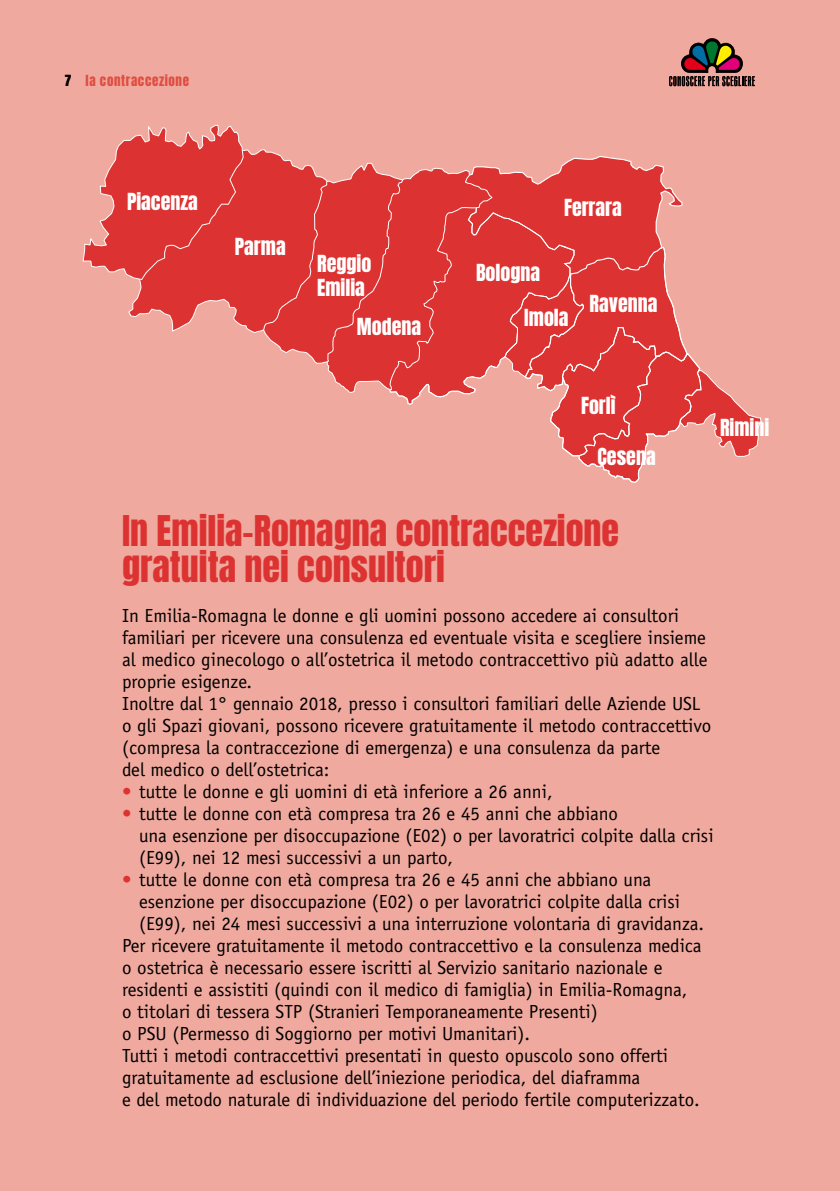
<style>
.page{position:relative;width:840px;height:1191px;background:#fff}
.page>*{position:absolute;margin:0;border:0;box-sizing:border-box;transform-origin:0 0}
.t1{font:36px/36px "Anton";color:#dc3332}
.t2{font:20px/24px "Anton";color:#fff}
.t3{font:19px/22px "Officina Sans";color:#000}
.t4{font:13px "Anton";letter-spacing:.05em;color:#dc3332}
.t5{font:13px "Anton";color:#000}
.s1{font-weight:700;color:#dc3332}
</style>
<div class="page">
<div style="left:0;top:0;width:839px;height:1191px;background:#efa99e"></div>
<svg style="left:82px;top:124px;width:679px;height:359px"></svg>
<svg style="left:669px;top:38px;width:85px;height:48px"></svg>
<p class="t5" style="left:65px;top:74px;width:8px">7</p>
<p class="t4" style="left:85px;top:74px;width:105px">la contraccezione</p>
<p class="t2" style="left:127px;top:191px;width:72px">Piacenza</p>
<p class="t2" style="left:235px;top:236px;width:52px">Parma</p>
<p class="t2" style="left:317px;top:253px;width:56px">Reggio<br>Emilia</p>
<p class="t2" style="left:356px;top:316px;width:66px">Modena</p>
<p class="t2" style="left:563px;top:197px;width:59px">Ferrara</p>
<p class="t2" style="left:476px;top:262px;width:66px">Bologna</p>
<p class="t2" style="left:524px;top:307px;width:46px">Imola</p>
<p class="t2" style="left:589px;top:293px;width:69px">Ravenna</p>
<p class="t2" style="left:580px;top:395px;width:36px">Forlì</p>
<p class="t2" style="left:597px;top:446px;width:60px">Cesena</p>
<p class="t2" style="left:719px;top:417px;width:51px">Rimini</p>
<h1 class="t1" style="left:122px;top:516px;width:498px">In Emilia-Romagna contraccezione gratuita nei consultori</h1>
<p class="t3" style="left:122px;top:604px;width:590px">In Emilia-Romagna le donne e gli uomini possono accedere ai consultori familiari per ricevere una consulenza ed eventuale visita e scegliere insieme al medico ginecologo o all’ostetrica il metodo contraccettivo più adatto alle proprie esigenze.<br>Inoltre dal 1° gennaio 2018, presso i consultori familiari delle Aziende USL o gli Spazi giovani, possono ricevere gratuitamente il metodo contraccettivo (compresa la contraccezione di emergenza) e una consulenza da parte<br>del medico o dell’ostetrica:</p>
<p class="t3" style="left:122px;top:780px;width:432px"><span class="s1">•</span> tutte le donne e gli uomini di età inferiore a 26 anni,</p>
<p class="t3" style="left:139px;top:802px;width:575px;text-indent:-17px"><span class="s1">•</span> tutte le donne con età compresa tra 26 e 45 anni che abbiano<br>una esenzione per disoccupazione (E02) o per lavoratrici colpite dalla crisi (E99), nei 12 mesi successivi a un parto,</p>
<p class="t3" style="left:122px;top:868px;width:530px"><span class="s1">•</span> tutte le donne con età compresa tra 26 e 45 anni che abbiano una</p>
<p class="t3" style="left:139px;top:890px;width:542px">esenzione per disoccupazione (E02) o per lavoratrici colpite dalla crisi</p>
<p class="t3" style="left:139px;top:912px;width:566px">(E99), nei 24 mesi successivi a una interruzione volontaria di gravidanza.</p>
<p class="t3" style="left:122px;top:934px;width:580px">Per ricevere gratuitamente il metodo contraccettivo e la consulenza medica</p>
<p class="t3" style="left:122px;top:956px;width:541px">o ostetrica è necessario essere iscritti al Servizio sanitario nazionale e</p>
<p class="t3" style="left:122px;top:978px;width:566px">residenti e assistiti (quindi con il medico di famiglia) in Emilia-Romagna,</p>
<p class="t3" style="left:122px;top:1000px;width:477px">o titolari di tessera STP (Stranieri Temporaneamente Presenti)</p>
<p class="t3" style="left:122px;top:1022px;width:409px">o PSU (Permesso di Soggiorno per motivi Umanitari).</p>
<p class="t3" style="left:122px;top:1044px;width:547px">Tutti i metodi contraccettivi presentati in questo opuscolo sono offerti</p>
<p class="t3" style="left:122px;top:1066px;width:519px">gratuitamente ad esclusione dell’iniezione periodica, del diaframma</p>
<p class="t3" style="left:122px;top:1088px;width:579px">e del metodo naturale di individuazione del periodo fertile computerizzato.</p>
</div>
